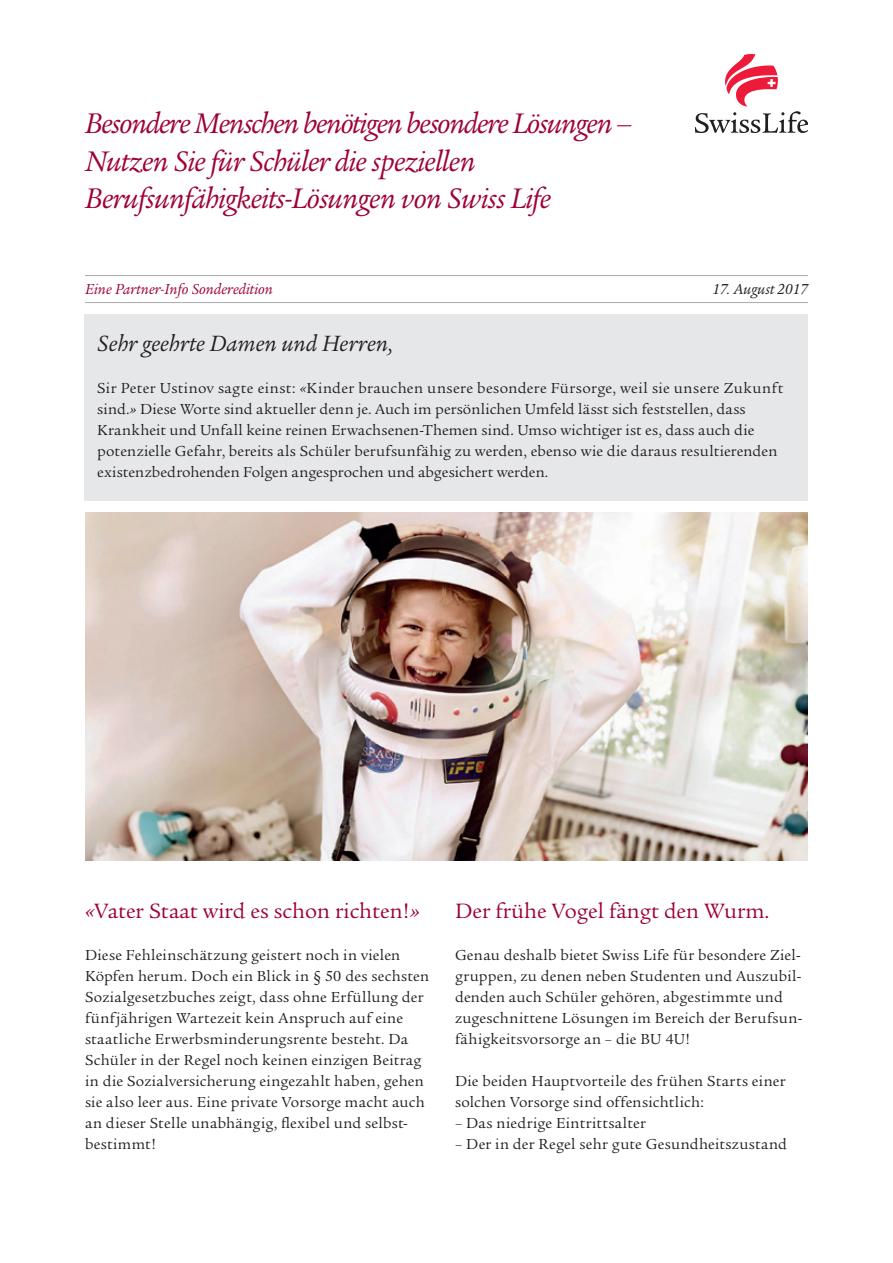
<style>
.page{position:relative;width:893px;height:1263px;background:#fff}
.page>*{position:absolute;margin:0;border:0;box-sizing:border-box;transform-origin:0 0}
.t1{font:italic 30.75px/37.5px "Legacy Serif";letter-spacing:-.02em;color:#9e0135}
.t2{font:italic 24px "Legacy Serif";color:#231f20}
.t3{font:22.5px "Legacy Serif LT";color:#9e0135}
.t4{font:15.75px/21px "Legacy Serif";letter-spacing:.015em;color:#231f20}
.t5{font:15.75px/21px "Legacy Serif LT";letter-spacing:.015em;color:#231f20}
.t6{font:italic 15.75px "Legacy Serif";color:#9e0135}
.t7{font:italic 15.75px "Legacy Serif";color:#231f20}
.s1{font-family:"Legacy Serif LT";font-style:italic}
.s2{font-style:italic}
</style>
<div class="page">
<svg style="left:695px;top:54px;width:113px;height:79px"></svg>
<hr style="left:85px;top:275px;width:723px;height:1px;background:#a8a9ad">
<hr style="left:85px;top:302px;width:723px;height:1px;background:#a8a9ad">
<div style="left:85px;top:314px;width:723px;height:187px;background:#e6e7e9"></div>
<img style="left:85px;top:512px;width:723px;height:349px">
<h1 class="t1" style="left:85px;top:105px;width:548px">Besondere Menschen benötigen besondere Lösungen –<br>Nutzen Sie für Schüler die speziellen<br>Berufsunfähigkeits-Lösungen von Swiss Life</h1>
<p class="t6" style="left:85px;top:280px;width:189px">Eine Partner-Info Sonderedition</p>
<p class="t7" style="left:712px;top:280px;width:97px">17. August 2017</p>
<h2 class="t2" style="left:97px;top:329px;width:298px">Sehr geehrte Damen und Herren,</h2>
<p class="t4" style="left:97px;top:377px;width:687px">Sir Peter Ustinov sagte einst: <span class="s1">«</span>Kinder brauchen unsere besondere Fürsorge, weil sie unsere Zukunft sind.<span class="s1">»</span> Diese Worte sind aktueller denn je. Auch im persönlichen Umfeld lässt sich feststellen, dass Krankheit und Unfall keine reinen Erwachsenen-Themen sind. Umso wichtiger ist es, dass auch die potenzielle Gefahr, bereits als Schüler berufsunfähig zu werden, ebenso wie die daraus resultierenden existenzbedrohenden Folgen angesprochen und abgesichert werden.</p>
<h3 class="t3" style="left:85px;top:898px;width:336px"><span class="s2">«</span>Vater Staat wird es schon richten!<span class="s2">»</span></h3>
<p class="t4" style="left:85px;top:944px;width:346px">Diese Fehleinschätzung geistert noch in vielen Köpfen herum. Doch ein Blick in § 50 des sechsten Sozialgesetzbuches zeigt, dass ohne Erfüllung der fünfjährigen Wartezeit kein Anspruch auf eine staatliche Erwerbsminderungsrente besteht. Da Schüler in der Regel noch keinen einzigen Beitrag in die Sozialversicherung eingezahlt haben, gehen sie also leer aus. Eine private Vorsorge macht auch an dieser Stelle unabhängig, flexibel und selbst&shy;bestimmt!</p>
<h3 class="t3" style="left:455px;top:898px;width:316px">Der frühe Vogel fängt den Wurm.</h3>
<p class="t5" style="left:455px;top:944px;width:349px">Genau deshalb bietet Swiss Life für besondere Ziel&shy;gruppen, zu denen neben Studenten und Auszubil&shy;denden auch Schüler gehören, abgestimmte und zugeschnittene Lösungen im Bereich der Berufsun&shy;fähigkeitsvorsorge an – die BU 4U!</p>
<p class="t5" style="left:455px;top:1070px;width:332px">Die beiden Hauptvorteile des frühen Starts einer solchen Vorsorge sind offensichtlich:</p>
<p class="t5" style="left:455px;top:1112px;width:192px">– Das niedrige Eintrittsalter</p>
<p class="t5" style="left:455px;top:1133px;width:333px">– Der in der Regel sehr gute Gesundheitszustand</p>
</div>
